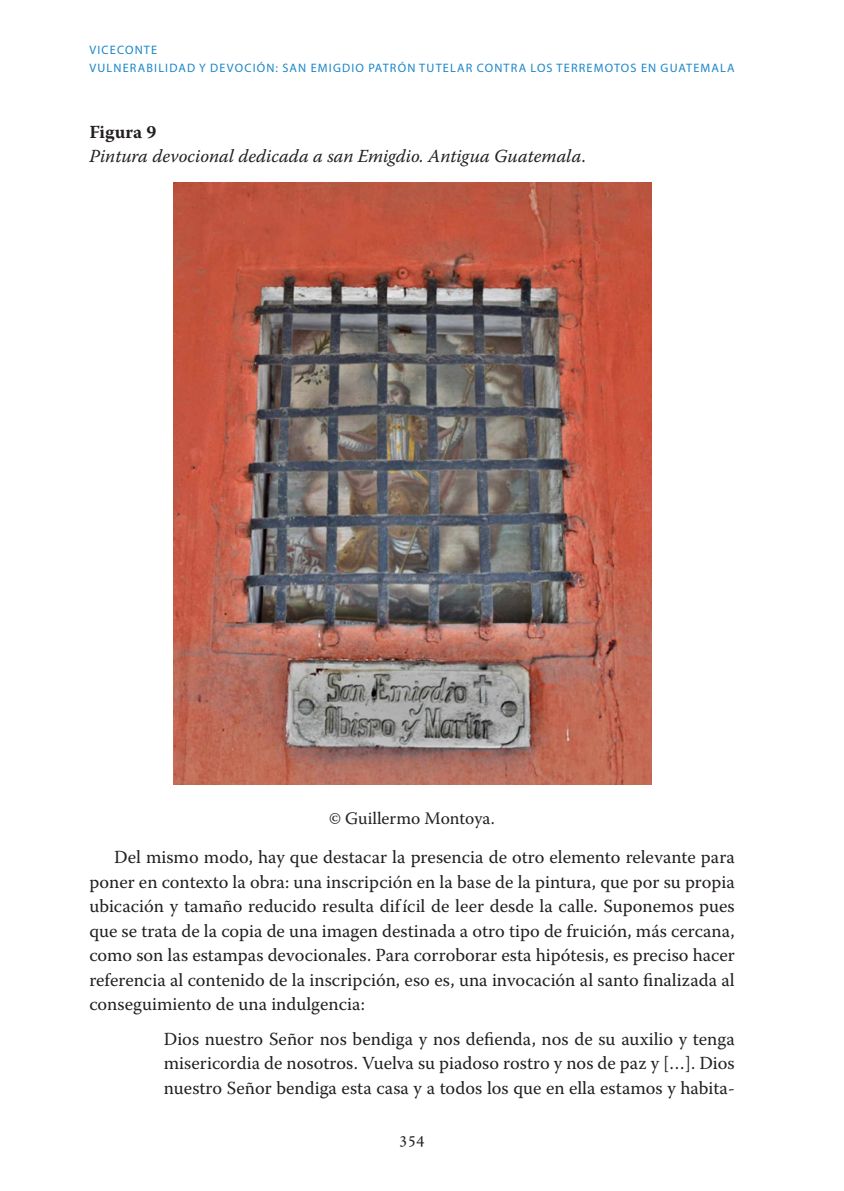
<style>
.page{position:relative;width:844px;height:1191px;background:#fff}
.page>*{position:absolute;margin:0;border:0;box-sizing:border-box;transform-origin:0 0}
.t1{font:18.38px/24.5px "Warnock Pro";color:#231f20;text-align:justify}
.t2{font:italic 18.38px "Warnock Pro";color:#231f20}
.t3{font:700 18.38px "Warnock Pro";color:#231f20}
.t4{font:17.5px "Warnock Pro";color:#231f20}
.t5{font:17.5px "Minion Pro";color:#231f20}
.chs-author{font:12.25px "Myriad Pro";letter-spacing:.095em;color:#1b86c8}
.s1{font-style:normal}
</style>
<div class="page">
<img style="left:174px;top:182px;width:477px;height:602px">
<p class="chs-author" style="left:89px;top:43px;width:69px">VICECONTE</p>
<p class="chs-author" style="left:89px;top:60px;width:646px">VULNERABILIDAD Y DEVOCIÓN: SAN EMIGDIO PATRÓN TUTELAR CONTRA LOS TERREMOTOS EN GUATEMALA</p>
<p class="t3" style="left:89px;top:120px;width:68px">Figura 9</p>
<p class="t2" style="left:89px;top:145px;width:497px">Pintura devocional dedicada a san Emigdio. Antigua Guatemala<span class="s1">.</span></p>
<p class="t4" style="left:329px;top:807px;width:167px">© Guillermo Montoya.</p>
<p class="t1" style="left:89px;top:844px;width:646px;text-indent:25px">Del mismo modo, hay que destacar la presencia de otro elemento relevante para poner en contexto la obra: una inscripción en la base de la pintura, que por su propia ubicación y tamaño reducido resulta difícil de leer desde la calle. Suponemos pues que se trata de la copia de una imagen destinada a otro tipo de fruición, más cercana, como son las estampas devocionales. Para corroborar esta hipótesis, es preciso hacer referencia al contenido de la inscripción, eso es, una invocación al santo finalizada al conseguimiento de una indulgencia:</p>
<p class="t1" style="left:164px;top:1026px;width:572px">Dios nuestro Señor nos bendiga y nos defienda, nos de su auxilio y tenga misericordia de nosotros. Vuelva su piadoso rostro y nos de paz y […]. Dios nuestro Señor bendiga esta casa y a todos los que en ella estamos y habita-</p>
<p class="t5" style="left:399px;top:1126px;width:27px">354</p>
</div>
